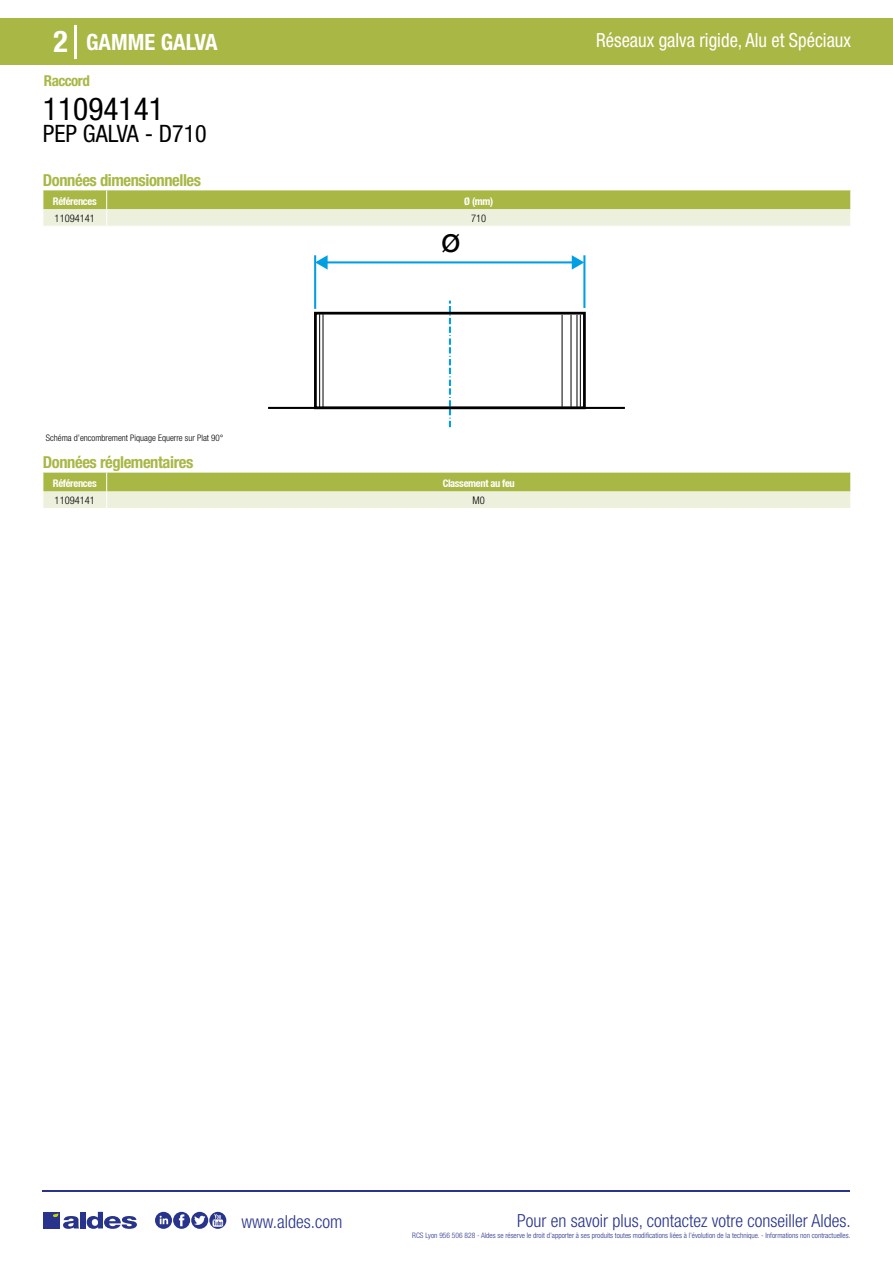
<style>
.page{position:relative;width:893px;height:1263px;background:#fff}
.page>*{position:absolute;margin:0;border:0;box-sizing:border-box;transform-origin:0 0}
.t1{font:condensed 31.5px "Helvetica Neue LT Std";color:#000}
.t2{font:700 condensed 30px "Helvetica Neue LT Std";color:#fff}
.t3{font:500 24.75px "Helvetica Neue";color:#000}
.t4{font:condensed 24px "Helvetica Neue LT Std";color:#000}
.t5{font:700 condensed 22.5px "Helvetica Neue LT Std";color:#fff}
.t6{font:condensed 19.5px "Helvetica Neue LT Std";color:#fff;scale:.95 1}
.t7{font:300 condensed 18px "Helvetica Neue";color:#28348b}
.t8{font:700 condensed 16.5px "Helvetica Neue LT Std";letter-spacing:-.025em;color:#a9b745}
.t9{font:700 condensed 15px "Helvetica Neue LT Std";letter-spacing:-.035em;color:#a9b745}
.t10{font:700 condensed 10.5px "Helvetica Neue";letter-spacing:-.03em;color:#fff}
.t11{font:300 condensed 10.5px "Helvetica Neue";color:#000}
.t12{font:300 condensed 9px "Helvetica Neue";color:#000}
.t13{font:300 condensed 7.5px "Helvetica Neue";color:#28348b}
</style>
<div class="page">
<div style="left:0;top:18px;width:893px;height:46px;background:#a9b745"></div>
<hr style="left:74px;top:25px;width:2px;height:33px;background:#fff">
<hr style="left:43px;top:1190px;width:807px;height:1px;background:#28348b">
<svg style="left:155px;top:1212px;width:71px;height:17px"></svg>
<div style="left:43px;top:1212px;width:17px;height:16px;background:#28348b"></div>
<div style="left:80px;top:1212px;width:6px;height:16px;background:#28348b"></div>
<svg style="left:87px;top:1212px;width:50px;height:17px"></svg>
<svg style="left:53px;top:1213px;width:26px;height:16px"></svg>
<svg style="left:43px;top:190px;width:808px;height:36px;background:#cad28e"></svg>
<svg style="left:449px;top:301px;width:2px;height:126px"></svg>
<hr style="left:583px;top:255px;width:2px;height:53px;background:#009fe3">
<hr style="left:314px;top:255px;width:2px;height:54px;background:#009fe3">
<hr style="left:319px;top:314px;width:1px;height:93px;background:#000">
<hr style="left:323px;top:314px;width:1px;height:93px;background:#000">
<hr style="left:577px;top:315px;width:1px;height:92px;background:#000">
<hr style="left:571px;top:315px;width:1px;height:92px;background:#000">
<hr style="left:562px;top:315px;width:1px;height:92px;background:#000">
<hr style="left:580px;top:315px;width:1px;height:92px;background:#000">
<hr style="left:268px;top:407px;width:357px;height:2px;background:#000">
<hr style="left:325px;top:261px;width:249px;height:2px;background:#009fe3">
<svg style="left:315px;top:255px;width:13px;height:15px"></svg>
<svg style="left:572px;top:255px;width:12px;height:15px"></svg>
<div style="left:314px;top:312px;width:272px;height:97px;border:3px solid #000"></div>
<svg style="left:43px;top:473px;width:808px;height:35px;background:#c9d28d"></svg>
<h2 class="t2" style="left:54px;top:24px;width:16px">2</h2>
<h3 class="t5" style="left:86px;top:28px;width:133px">GAMME GALVA</h3>
<h3 class="t6" style="left:596px;top:29px;width:270px">Réseaux galva rigide, Alu et Spéciaux</h3>
<h3 class="t9" style="left:44px;top:71px;width:47px">Raccord</h3>
<h1 class="t1" style="left:43px;top:91px;width:122px">11094141</h1>
<h3 class="t4" style="left:43px;top:120px;width:165px">PEP GALVA - D710</h3>
<h3 class="t8" style="left:43px;top:170px;width:160px">Données dimensionnelles</h3>
<h3 class="t10" style="left:53px;top:195px;width:45px">Références</h3>
<h3 class="t10" style="left:464px;top:195px;width:30px">Ø (mm)</h3>
<h3 class="t11" style="left:55px;top:212px;width:42px">11094141</h3>
<h3 class="t11" style="left:471px;top:212px;width:17px">710</h3>
<h3 class="t3" style="left:441px;top:228px;width:20px">Ø</h3>
<p class="t12" style="left:46px;top:433px;width:179px">Schéma d’encombrement Piquage Equerre sur Plat 90°</p>
<h3 class="t8" style="left:43px;top:452px;width:152px">Données réglementaires</h3>
<h3 class="t10" style="left:53px;top:477px;width:45px">Références</h3>
<h3 class="t10" style="left:443px;top:477px;width:74px">Classement au feu</h3>
<h3 class="t11" style="left:55px;top:494px;width:42px">11094141</h3>
<h3 class="t11" style="left:473px;top:494px;width:14px">M0</h3>
<h3 class="t7" style="left:241px;top:1211px;width:102px">www.aldes.com</h3>
<h3 class="t7" style="left:517px;top:1211px;width:335px">Pour en savoir plus, contactez votre conseiller Aldes.</h3>
<p class="t13" style="left:412px;top:1230px;width:440px">RCS Lyon 956 506 828 - Aldes se réserve le droit d’apporter à ses produits toutes modifications liées à l’évolution de la technique. - Informations non contractuelles.</p>
</div>
